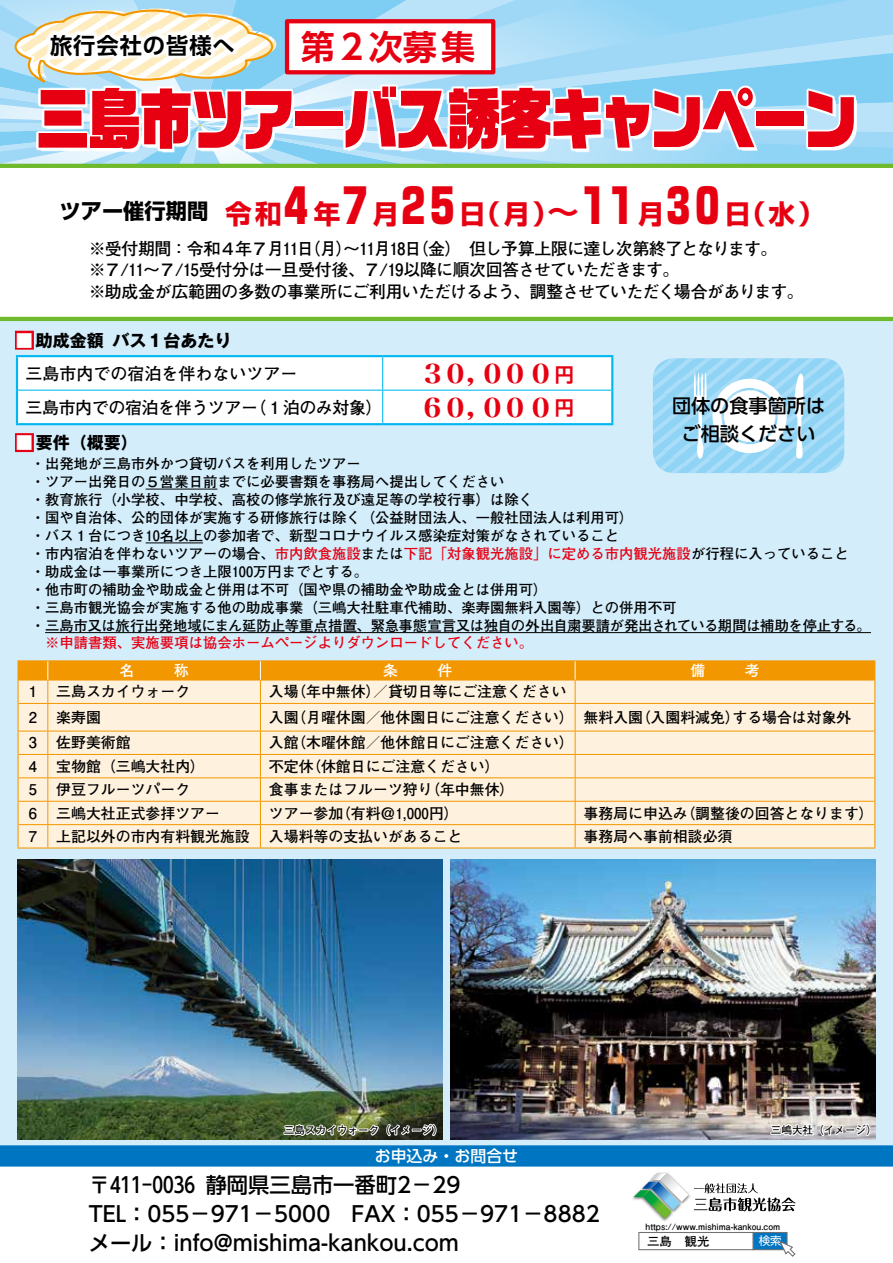
<style>
.page{position:relative;width:893px;height:1263px;background:#fff}
.page>*{position:absolute;margin:0;border:0;box-sizing:border-box;transform-origin:0 0}
.t1{font:65.85px "Ro G San Srf Std UB";letter-spacing:-.04em;color:#e60012;scale:.81 1}
.t2{font:800 47.85px "Shin Go Pr 6";color:#e60012}
.t3{font:700 34.05px "UD Shin Go Pr 6 De";color:#e60012}
.t4{font:700 26.55px "Shin Go Pr 6";color:#e60012}
.t5{font:25.5px "Hira Min Std W8";letter-spacing:-.185em;color:#e60012;scale:1.1 1}
.t6{font:700 22.35px "UD Shin Go Pr 6 De";letter-spacing:.04em;color:#000}
.t7{font:500 21.3px/28.7px "UD Shin Go Pr 6";color:#000}
.t8{font:700 21.3px "Shin Go Pr 6";color:#000}
.t9{font:500 19.2px/27.6px "UD Shin Go Pr 6";color:#000;text-align:center}
.t10{font:700 19.2px "UD Shin Go Pr 6 De";color:#e60012}
.t11{font:700 16.95px/21.3px "Futo Go B101 Pr 6";letter-spacing:-.03em;color:#000}
.t12{font:700 16.95px "Gothic MB101 Pr 6";color:#000}
.t13{font:700 16.95px "Futo Go B101 Pr 6";color:#000}
.t14{font:500 15.9px "UD Shin Go Pr 6";color:#fff}
.t15{font:700 14.85px "Futo Go B101 Pr 6";color:#000}
.t16{font:700 14.85px "Futo Go B101 Pr 6";color:#fff}
.t17{font:700 14.4px/18px "Futo Go B101 Pr 6";color:#000}
.t18{font:700 14.4px "Futo Go B101 Pr 6";color:#e60012}
.t19{font:700 12.3px "Futo Go B101 Pr 6";color:#000}
.t20{font:11.4px "Shin Go Pro";color:#fff}
.t21{font:700 10.65px "Futo Go B101 Pr 6";color:#000}
.t22{font:700 8.7px "Futo Go B101 Pr 6";color:#000}
.s1{font-size:31.95px}
.s2{color:#fff}
.s3{color:#e60012}
</style>
<div class="page">
<svg style="left:0;top:0;width:893px;height:164px;background:#abdaef"></svg>
<div style="left:0;top:243px;width:893px;height:909px;background:#d3edfb"></div>
<svg style="left:0;top:164px;width:893px;height:157px"></svg>
<img style="left:17px;top:859px;width:425px;height:281px">
<img style="left:451px;top:859px;width:425px;height:280px">
<div style="left:0;top:1145px;width:893px;height:21px;background:#0075c2"></div>
<hr style="left:18px;top:660px;width:30px;height:1px;background:#f39700">
<hr style="left:48px;top:660px;width:212px;height:1px;background:#f39700">
<hr style="left:260px;top:660px;width:315px;height:1px;background:#f39700">
<hr style="left:575px;top:660px;width:300px;height:1px;background:#f39700">
<hr style="left:18px;top:847px;width:30px;height:1px;background:#f39700">
<hr style="left:48px;top:847px;width:212px;height:1px;background:#f39700">
<hr style="left:260px;top:847px;width:315px;height:1px;background:#f39700">
<hr style="left:575px;top:847px;width:300px;height:1px;background:#f39700">
<svg style="left:18px;top:661px;width:857px;height:186px;background:#fce4be"></svg>
<div style="left:18px;top:357px;width:593px;height:66px;background:#fff"></div>
<hr style="left:16px;top:355px;width:367px;height:2px;background:#00b6ee">
<hr style="left:16px;top:357px;width:2px;height:33px;background:#00b6ee">
<hr style="left:383px;top:355px;width:230px;height:2px;background:#00b6ee">
<hr style="left:611px;top:357px;width:2px;height:33px;background:#00b6ee">
<hr style="left:16px;top:390px;width:2px;height:33px;background:#00b6ee">
<hr style="left:611px;top:390px;width:2px;height:33px;background:#00b6ee">
<hr style="left:16px;top:423px;width:367px;height:2px;background:#00b6ee">
<hr style="left:383px;top:423px;width:230px;height:2px;background:#00b6ee">
<hr style="left:382px;top:357px;width:1px;height:33px;background:#00b6ee">
<hr style="left:18px;top:390px;width:365px;height:1px;background:#00b6ee">
<hr style="left:383px;top:390px;width:228px;height:1px;background:#00b6ee">
<hr style="left:382px;top:391px;width:1px;height:32px;background:#00b6ee">
<svg style="left:282px;top:1122px;width:156px;height:18px;background:#777d67"></svg>
<svg style="left:769px;top:1122px;width:102px;height:18px;background:#d8d6d7"></svg>
<div style="left:15px;top:331px;width:19px;height:19px;border:4px solid #e60012"></div>
<hr style="left:146px;top:489px;width:71px;height:1px;background:#000">
<hr style="left:146px;top:542px;width:57px;height:1px;background:#000">
<hr style="left:45px;top:632px;width:826px;height:1px;background:#000">
<div style="left:15px;top:433px;width:19px;height:19px;border:4px solid #e60012"></div>
<svg style="left:58px;top:200px;width:45px;height:24px"></svg>
<svg style="left:110px;top:198px;width:99px;height:26px"></svg>
<svg style="left:220px;top:180px;width:593px;height:52px"></svg>
<svg style="left:36px;top:84px;width:820px;height:68px"></svg>
<svg style="left:653px;top:358px;width:191px;height:115px;background:#b0e0f7"></svg>
<img style="left:632px;top:1172px;width:36px;height:49px">
<svg style="left:634px;top:1173px;width:161px;height:46px"></svg>
<div style="left:638px;top:1232px;width:116px;height:18px;border:1px solid #727171"></div>
<div style="left:753px;top:1232px;width:34px;height:18px;background:#0075c2"></div>
<div style="left:753px;top:1232px;width:35px;height:18px;border:1px solid #727171"></div>
<svg style="left:778px;top:1239px;width:18px;height:18px"></svg>
<svg style="left:45px;top:29px;width:195px;height:32px"></svg>
<div style="left:287px;top:21px;width:206px;height:51px;background:#fff"></div>
<div style="left:285px;top:19px;width:210px;height:55px;border:4px solid #e60012"></div>
<h3 class="t6" style="left:50px;top:27px;width:186px">旅行会社の皆様へ</h3>
<h3 class="t3" style="left:301px;top:19px;width:176px">第2次募集</h3>
<h1 class="t1" style="left:36px;top:70px;width:1015px">三島市ツアーバス誘客キャンペーン</h1>
<h3 class="t8" style="left:60px;top:194px;width:150px">ツアー催行期間</h3>
<h2 class="t2" style="left:401px;top:168px;width:55px">25</h2>
<h2 class="t2" style="left:284px;top:168px;width:25px">4</h2>
<h2 class="t2" style="left:343px;top:168px;width:25px">7</h2>
<h3 class="t4" style="left:314px;top:193px;width:28px">年</h3>
<h3 class="t4" style="left:225px;top:193px;width:58px">令和</h3>
<h3 class="t4" style="left:372px;top:193px;width:28px">月</h3>
<h2 class="t2" style="left:582px;top:168px;width:53px">11</h2>
<h3 class="t4" style="left:459px;top:193px;width:121px">（日 月）<span class="s1">〜</span></h3>
<h2 class="t2" style="left:666px;top:168px;width:55px">30</h2>
<h3 class="t4" style="left:638px;top:193px;width:28px">月</h3>
<h3 class="t4" style="left:724px;top:193px;width:102px">（日 水(</h3>
<p class="t11" style="left:89px;top:238px;width:717px">※受付期間：令和4年7月11 （日月）～11月18 （日金）　但し予算上限に達し次第終了となります。※7/11～7/15受付分は一旦受付後、7/19以降に順次回答させていただきます。<br>※助成金が広範囲の多数の事業所にご利用いただけるよう、調整させていただく場合があります。</p>
<p class="t12" style="left:16px;top:326px;width:89px"><span class="s2">■</span> 助成金額</p>
<p class="t12" style="left:112px;top:326px;width:121px">バス１台あたり</p>
<p class="t13" style="left:26px;top:360px;width:274px">三島市内での宿泊を伴わないツアー</p>
<h3 class="t5" style="left:419px;top:355px;width:125px">３０，０００</h3>
<h3 class="t10" style="left:555px;top:359px;width:21px">円</h3>
<h3 class="t9" style="left:672px;top:391px;width:155px">団体の食事箇所はご相談ください</h3>
<h3 class="t5" style="left:419px;top:388px;width:125px">６０，０００</h3>
<p class="t11" style="left:249px;top:396px;width:135px">（１泊のみ対象）</p>
<p class="t11" style="left:26px;top:396px;width:234px">三島市内での宿泊を伴うツアー</p>
<h3 class="t10" style="left:555px;top:392px;width:21px">円</h3>
<p class="t12" style="left:16px;top:428px;width:123px"><span class="s2">■</span> 要件（概要(</p>
<p class="t17" style="left:31px;top:454px;width:842px">・出発地が三島市外かつ貸切バスを利用したツアー<br>・ツアー出発日の5営業日前までに必要書類を事務局へ提出してください<br>・教育旅行（小学校、中学校、高校の修学旅行及び遠足等の学校行事）は除く<br>・国や自治体、公的団体が実施する研修旅行は除く（公益財団法人、一般社団法人は利用可(<br>・バス１台につき10名以上の参加者で、新型コロナウイルス感染症対策がなされていること<br>・市内宿泊を伴わないツアーの場合、<span class="s3">市内飲食施設</span>または<span class="s3">下記「対象観光施設」に定める市内観光施設</span>が行程に入っていること<br>・助成金は一事業所につき上限100万円までとする。<br>・他市町の補助金や助成金と併用は不可（国や県の補助金や助成金とは併用可(<br>・三島市観光協会が実施する他の助成事業（三嶋大社駐車代補助、楽寿園無料入園等）との併用不可<br>・三島市又は旅行出発地域にまん延防止等重点措置、緊急事態宣言又は独自の外出自粛要請が発出されている期間は補助を停止する。</p>
<p class="t18" style="left:45px;top:631px;width:489px">※申請書類、実施要項は協会ホームページよりダウンロードしてください。</p>
<p class="t16" style="left:120px;top:659px;width:16px">名</p>
<p class="t16" style="left:174px;top:659px;width:16px">称</p>
<p class="t16" style="left:383px;top:659px;width:16px">条</p>
<p class="t16" style="left:437px;top:659px;width:16px">件</p>
<p class="t16" style="left:690px;top:659px;width:16px">備</p>
<p class="t16" style="left:745px;top:659px;width:16px">考</p>
<p class="t15" style="left:29px;top:680px;width:10px">1</p>
<p class="t15" style="left:56px;top:680px;width:150px">三島スカイウォーク　</p>
<p class="t15" style="left:291px;top:680px;width:277px">（年中無休／）貸切日等にご注意ください</p>
<p class="t15" style="left:269px;top:680px;width:31px">入場</p>
<p class="t15" style="left:29px;top:705px;width:10px">2</p>
<p class="t15" style="left:56px;top:705px;width:46px">楽寿園</p>
<p class="t15" style="left:291px;top:705px;width:284px">（月曜休園／他休園日にご注意ください）</p>
<p class="t15" style="left:269px;top:705px;width:31px">入園</p>
<p class="t15" style="left:636px;top:705px;width:106px">（入園料減免）</p>
<p class="t15" style="left:732px;top:705px;width:121px">する場合は対象外</p>
<p class="t15" style="left:584px;top:705px;width:61px">無料入園</p>
<p class="t15" style="left:29px;top:731px;width:10px">3</p>
<p class="t15" style="left:56px;top:731px;width:91px">佐野美術館　</p>
<p class="t15" style="left:291px;top:731px;width:284px">（木曜休館／他休館日にご注意ください(</p>
<p class="t15" style="left:269px;top:731px;width:31px">入館</p>
<p class="t15" style="left:29px;top:754px;width:10px">4</p>
<p class="t15" style="left:56px;top:754px;width:150px">宝物館（三嶋大社内）</p>
<p class="t15" style="left:306px;top:754px;width:195px">（休館日にご注意ください(</p>
<p class="t15" style="left:269px;top:754px;width:46px">不定休</p>
<p class="t15" style="left:29px;top:778px;width:10px">5</p>
<p class="t15" style="left:56px;top:778px;width:150px">伊豆フルーツパーク　</p>
<p class="t15" style="left:425px;top:778px;width:91px">（年中無休(</p>
<p class="t15" style="left:269px;top:778px;width:165px">食事またはフルーツ狩り</p>
<p class="t15" style="left:29px;top:801px;width:10px">6</p>
<p class="t15" style="left:56px;top:801px;width:165px">三嶋大社正式参拝ツアー</p>
<p class="t15" style="left:336px;top:801px;width:124px">（有料＠1,000円）</p>
<p class="t15" style="left:269px;top:801px;width:76px">ツアー参加</p>
<p class="t15" style="left:680px;top:801px;width:195px">（調整後の回答となります(</p>
<p class="t15" style="left:584px;top:801px;width:106px">事務局に申込み</p>
<p class="t15" style="left:29px;top:824px;width:10px">7</p>
<p class="t15" style="left:56px;top:824px;width:195px">上記以外の市内有料観光施設</p>
<p class="t15" style="left:269px;top:824px;width:195px">入場料等の支払いがあること</p>
<p class="t15" style="left:584px;top:824px;width:150px">事務局へ事前相談必須</p>
<p class="t21" style="left:284px;top:1121px;width:161px">三島スカイウォーク（イメージ）</p>
<p class="t14" style="left:375px;top:1143px;width:145px">お申込み・お問合せ</p>
<h3 class="t7" style="left:206px;top:1170px;width:256px">静岡県三島市一番町2−29</h3>
<h3 class="t7" style="left:89px;top:1170px;width:512px">〒411-0036<br>TEL：055−971−5000　FAX：055−971−8882メール：info@mishima-kankou.com</h3>
<p class="t21" style="left:771px;top:1121px;width:108px">三嶋大社（イメージ(</p>
<p class="t22" style="left:646px;top:1219px;width:136px">https://www.mishima-kankou.com</p>
<p class="t20" style="left:759px;top:1232px;width:24px">検索</p>
<p class="t19" style="left:647px;top:1231px;width:64px">三島　観光</p>
</div>
